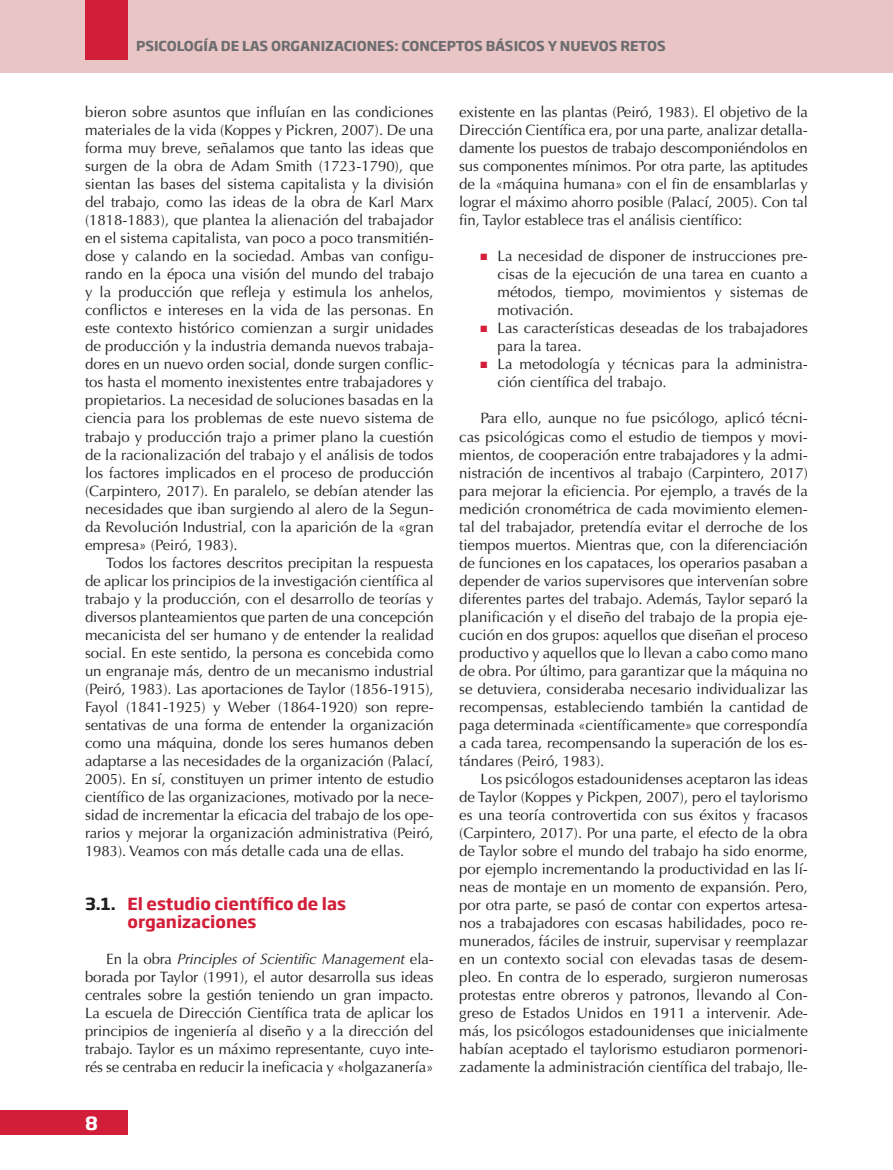
<style>
.page{position:relative;width:893px;height:1170px;background:#fff}
.page>*{position:absolute;margin:0;border:0;box-sizing:border-box;transform-origin:0 0}
.t1{font:700 18px "Soho Gothic Pro";color:#fff}
.t2{font:700 16.5px/18px "Soho Gothic Pro";color:#d31e39}
.t3{font:15px/18px "Optima";color:#231f20;text-align:justify}
.t4{font:700 13.5px "Soho Gothic Pro";color:#6c6d70}
.s1{color:#231f20}
.s2{font-style:italic}
.s3{color:#d31e39}
</style>
<div class="page">
<div style="left:0;top:0;width:893px;height:72px;background:#eac5c5"></div>
<div style="left:0;top:1109px;width:128px;height:25px;background:#d31e39"></div>
<div style="left:85px;top:0;width:43px;height:60px;background:#d31e39"></div>
<p class="t4" style="left:136px;top:35px;width:531px">PSICOLOGÍA DE LAS ORGANIZACIONES: CONCEPTOS BÁSICOS Y NUEVOS RETOS</p>
<p class="t3" style="left:85px;top:103px;width:350px">bieron sobre asuntos que influían en las condiciones materiales de la vida (Koppes y Pickren, 2007). De una forma muy breve, señalamos que tanto las ideas que surgen de la obra de Adam Smith (1723-1790), que sientan las bases del sistema capitalista y la división del trabajo, como las ideas de la obra de Karl Marx (1818-1883), que plantea la alienación del trabajador en el sistema capitalista, van poco a poco transmitién&shy;dose y calando en la sociedad. Ambas van configu&shy;rando en la época una visión del mundo del trabajo y la producción que refleja y estimula los anhelos, conflictos e intereses en la vida de las personas. En este contexto histórico comienzan a surgir unidades de producción y la industria demanda nuevos trabaja&shy;dores en un nuevo orden social, donde surgen conflic&shy;tos hasta el momento inexistentes entre trabajadores y propietarios. La necesidad de soluciones basadas en la ciencia para los problemas de este nuevo sistema de trabajo y producción trajo a primer plano la cuestión de la racionalización del trabajo y el análisis de todos los factores implicados en el proceso de producción (Carpintero, 2017). En paralelo, se debían atender las necesidades que iban surgiendo al alero de la Segun&shy;da Revolución Industrial, con la aparición de la «gran empresa» (Peiró, 1983).</p>
<p class="t3" style="left:85px;top:553px;width:350px;text-indent:21px">Todos los factores descritos precipitan la respuesta de aplicar los principios de la investigación científica al trabajo y la producción, con el desarrollo de teorías y diversos planteamientos que parten de una concepción mecanicista del ser humano y de entender la realidad social. En este sentido, la persona es concebida como un engranaje más, dentro de un mecanismo industrial (Peiró, 1983). Las aportaciones de Taylor (1856-1915), Fayol (1841-1925) y Weber (1864-1920) son repre&shy;sentativas de una forma de entender la organización como una máquina, donde los seres humanos deben adaptarse a las necesidades de la organización (Palací, 2005). En sí, constituyen un primer intento de estudio científico de las organizaciones, motivado por la nece&shy;sidad de incrementar la eficacia del trabajo de los ope&shy;rarios y mejorar la organización administrativa (Peiró, 1983). Veamos con más detalle cada una de ellas.</p>
<p class="t2" style="left:128px;top:893px;width:220px;text-indent:-43px"><span class="s1">3.1.</span> El estudio científico de las organizaciones</p>
<p class="t3" style="left:85px;top:949px;width:350px;text-indent:21px">En la obra <span class="s2">Principles of Scientific Management</span> ela&shy;borada por Taylor (1991), el autor desarrolla sus ideas centrales sobre la gestión teniendo un gran impacto.<br>La escuela de Dirección Científica trata de aplicar los principios de ingeniería al diseño y a la dirección del trabajo. Taylor es un máximo representante, cuyo inte&shy;rés se centraba en reducir la ineficacia y «holgazanería»</p>
<p class="t1" style="left:85px;top:1108px;width:14px">8</p>
<p class="t3" style="left:459px;top:103px;width:350px">existente en las plantas (Peiró, 1983). El objetivo de la Dirección Científica era, por una parte, analizar detalla&shy;damente los puestos de trabajo descomponiéndolos en sus componentes mínimos. Por otra parte, las aptitudes de la «máquina humana» con el fin de ensamblarlas y lograr el máximo ahorro posible (Palací, 2005). Con tal fin, Taylor establece tras el análisis científico:</p>
<p class="t3" style="left:497px;top:247px;width:312px;text-indent:-17px"><span class="s3">■</span> La necesidad de disponer de instrucciones pre&shy;cisas de la ejecución de una tarea en cuanto a métodos, tiempo, movimientos y sistemas de motivación.</p>
<p class="t3" style="left:497px;top:319px;width:312px;text-indent:-17px"><span class="s3">■</span> Las características deseadas de los trabajadores para la tarea.</p>
<p class="t3" style="left:497px;top:355px;width:312px;text-indent:-17px"><span class="s3">■</span> La metodología y técnicas para la administra&shy;ción científica del trabajo.</p>
<p class="t3" style="left:459px;top:409px;width:350px;text-indent:21px">Para ello, aunque no fue psicólogo, aplicó técni&shy;cas psicológicas como el estudio de tiempos y movi&shy;mientos, de cooperación entre trabajadores y la admi&shy;nistración de incentivos al trabajo (Carpintero, 2017) para mejorar la eficiencia. Por ejemplo, a través de la medición cronométrica de cada movimiento elemen&shy;tal del trabajador, pretendía evitar el derroche de los tiempos muertos. Mientras que, con la diferenciación de funciones en los capataces, los operarios pasaban a depender de varios supervisores que intervenían sobre diferentes partes del trabajo. Además, Taylor separó la planificación y el diseño del trabajo de la propia eje&shy;cución en dos grupos: aquellos que diseñan el proceso productivo y aquellos que lo llevan a cabo como mano de obra. Por último, para garantizar que la máquina no se detuviera, consideraba necesario individualizar las recompensas, estableciendo también la cantidad de paga determinada «científicamente» que correspondía a cada tarea, recompensando la superación de los es&shy;tándares (Peiró, 1983).</p>
<p class="t3" style="left:459px;top:769px;width:350px;text-indent:21px">Los psicólogos estadounidenses aceptaron las ideas de Taylor (Koppes y Pickpen, 2007), pero el taylorismo es una teoría controvertida con sus éxitos y fracasos (Carpintero, 2017). Por una parte, el efecto de la obra de Taylor sobre el mundo del trabajo ha sido enorme, por ejemplo incrementando la productividad en las lí&shy;neas de montaje en un momento de expansión. Pero, por otra parte, se pasó de contar con expertos artesa&shy;nos a trabajadores con escasas habilidades, poco re&shy;munerados, fáciles de instruir, supervisar y reemplazar en un contexto social con elevadas tasas de desem&shy;pleo. En contra de lo esperado, surgieron numerosas protestas entre obreros y patronos, llevando al Con&shy;greso de Estados Unidos en 1911 a intervenir. Ade&shy;más, los psicólogos estadounidenses que inicialmente habían aceptado el taylorismo estudiaron pormenori&shy;zadamente la administración científica del trabajo, lle-</p>
</div>
